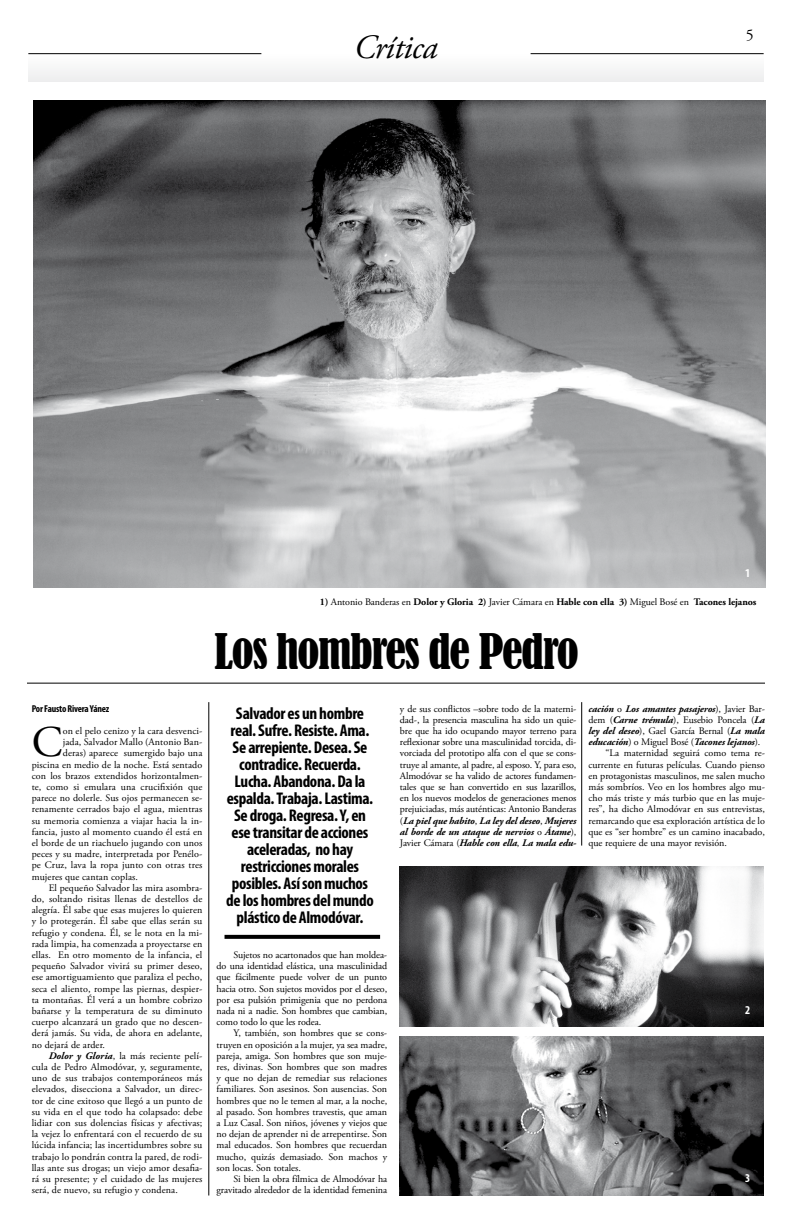
<style>
.page{position:relative;width:792px;height:1224px;background:#fff}
.page>*{position:absolute;margin:0;border:0;box-sizing:border-box;transform-origin:0 0}
.t1{font:condensed 46px "Bernard";letter-spacing:-.03em;color:#000}
.t2{font:43.8px "Adobe Garamond Pro";color:#000}
.t3{font:italic 34px "Adobe Garamond Pro";letter-spacing:-.02em;color:#000}
.t4{font:700 condensed 17px/17px "Myriad Pro";letter-spacing:-.02em;color:#000;text-align:center}
.t5{font:16px "Adobe Garamond Pro";color:#000}
.t6{font:700 condensed 12px "Myriad Pro";color:#fff}
.t7{font:10px/11.2px "Adobe Garamond Pro";letter-spacing:.01em;color:#000;text-align:justify}
.t8{font:10px/11.2px "Adobe Garamond Pro";letter-spacing:-.01em;color:#000;text-align:right}
.t9{font:700 10px "Adobe Garamond Pro";letter-spacing:-.005em;color:#000}
.t10{font:italic 700 10px "Adobe Garamond Pro";letter-spacing:-.01em;color:#000}
.t11{font:700 condensed 10px "Myriad Pro";letter-spacing:-.02em;color:#000}
.s1{font-weight:400}
.s2{font-weight:700;font-style:italic}
.s3{font-weight:400;font-style:normal}
</style>
<div class="page">
<div style="left:28px;top:54px;width:736px;height:28px;background:#f6f7f7"></div>
<hr style="left:28px;top:53px;width:233px;height:1px;background:#000">
<hr style="left:531px;top:53px;width:233px;height:1px;background:#000">
<hr style="left:27px;top:683px;width:738px;height:1px;background:#000">
<img style="left:33px;top:101px;width:732px;height:487px">
<img style="left:400px;top:1036px;width:364px;height:160px">
<img style="left:400px;top:867px;width:364px;height:159px">
<hr style="left:209px;top:702px;width:1px;height:494px;background:#000">
<hr style="left:582px;top:702px;width:1px;height:144px;background:#000">
<svg style="left:225px;top:935px;width:155px;height:4px"></svg>
<h3 class="t3" style="left:354px;top:27px;width:86px">Crítica</h3>
<h3 class="t5" style="left:746px;top:25px;width:9px">5</h3>
<p class="t6" style="left:745px;top:566px;width:7px">1</p>
<p class="t9" style="left:320px;top:596px;width:438px">1) <span class="s1">Antonio Banderas en</span> Dolor y Gloria 2) <span class="s1">Javier Cámara en</span> Hable con ella 3) <span class="s1">Miguel Bosé en</span> Tacones lejanos</p>
<h1 class="t1" style="left:215px;top:624px;width:366px">Los hombres de Pedro</h1>
<p class="t11" style="left:32px;top:702px;width:79px">Por Fausto Rivera Yánez</p>
<h2 class="t2" style="left:32px;top:716px;width:32px">C</h2>
<p class="t7" style="left:63px;top:726px;width:141px">on el pelo cenizo y la cara desvenci-</p>
<p class="t7" style="left:63px;top:737px;width:141px">jada, Salvador Mallo (Antonio Ban-</p>
<p class="t7" style="left:63px;top:748px;width:141px">deras) aparece sumergido bajo una</p>
<p class="t7" style="left:32px;top:759px;width:172px">piscina en medio de la noche. Está sentado</p>
<p class="t7" style="left:32px;top:770px;width:172px">con los brazos extendidos horizontalmen-</p>
<p class="t7" style="left:32px;top:782px;width:172px">te, como si emulara una crucifixión que</p>
<p class="t7" style="left:32px;top:793px;width:172px">parece no dolerle. Sus ojos permanecen se-</p>
<p class="t7" style="left:32px;top:804px;width:172px">renamente cerrados bajo el agua, mientras</p>
<p class="t7" style="left:32px;top:815px;width:172px">su memoria comienza a viajar hacia la in-</p>
<p class="t7" style="left:32px;top:826px;width:172px">fancia, justo al momento cuando él está en</p>
<p class="t7" style="left:32px;top:838px;width:172px">el borde de un riachuelo jugando con unos</p>
<p class="t7" style="left:32px;top:849px;width:172px">peces y su madre, interpretada por Penélo-</p>
<p class="t7" style="left:32px;top:860px;width:172px">pe Cruz, lava la ropa junto con otras tres</p>
<p class="t7" style="left:32px;top:871px;width:108px">mujeres que cantan coplas.</p>
<p class="t7" style="left:49px;top:882px;width:155px">El pequeño Salvador las mira asombra-</p>
<p class="t7" style="left:32px;top:894px;width:172px">do, soltando risitas llenas de destellos de</p>
<p class="t7" style="left:32px;top:905px;width:172px">alegría. Él sabe que esas mujeres lo quieren</p>
<p class="t7" style="left:32px;top:916px;width:172px">y lo protegerán. Él sabe que ellas serán su</p>
<p class="t7" style="left:32px;top:927px;width:172px">refugio y condena. Él, se le nota en la mi-</p>
<p class="t7" style="left:32px;top:938px;width:172px">rada limpia, ha comenzada a proyectarse en</p>
<p class="t7" style="left:32px;top:950px;width:172px">ellas. En otro momento de la infancia, el</p>
<p class="t7" style="left:32px;top:961px;width:172px">pequeño Salvador vivirá su primer deseo,</p>
<p class="t7" style="left:32px;top:972px;width:172px">ese amortiguamiento que paraliza el pecho,</p>
<p class="t7" style="left:32px;top:983px;width:172px">seca el aliento, rompe las piernas, despier-</p>
<p class="t7" style="left:32px;top:994px;width:172px">ta montañas. Él verá a un hombre cobrizo</p>
<p class="t7" style="left:32px;top:1006px;width:172px">bañarse y la temperatura de su diminuto</p>
<p class="t7" style="left:32px;top:1017px;width:172px">cuerpo alcanzará un grado que no descen-</p>
<p class="t7" style="left:32px;top:1028px;width:172px">derá jamás. Su vida, de ahora en adelante,</p>
<p class="t7" style="left:32px;top:1039px;width:75px">no dejará de arder.</p>
<p class="t7" style="left:49px;top:1050px;width:155px"><span class="s2">Dolor y Gloria</span>, la más reciente pelí-</p>
<p class="t7" style="left:32px;top:1062px;width:172px">cula de Pedro Almodóvar, y, seguramente,</p>
<p class="t7" style="left:32px;top:1073px;width:172px">uno de sus trabajos contemporáneos más</p>
<p class="t7" style="left:32px;top:1084px;width:172px">elevados, disecciona a Salvador, un direc-</p>
<p class="t7" style="left:32px;top:1095px;width:172px">tor de cine exitoso que llegó a un punto de</p>
<p class="t7" style="left:32px;top:1106px;width:172px">su vida en el que todo ha colapsado: debe</p>
<p class="t7" style="left:32px;top:1118px;width:172px">lidiar con sus dolencias físicas y afectivas;</p>
<p class="t7" style="left:32px;top:1129px;width:172px">la vejez lo enfrentará con el recuerdo de su</p>
<p class="t7" style="left:32px;top:1140px;width:172px">lúcida infancia; las incertidumbres sobre su</p>
<p class="t7" style="left:32px;top:1151px;width:172px">trabajo lo pondrán contra la pared, de rodi-</p>
<p class="t7" style="left:32px;top:1162px;width:172px">llas ante sus drogas; un viejo amor desafia-</p>
<p class="t7" style="left:32px;top:1173px;width:172px">rá su presente; y el cuidado de las mujeres</p>
<p class="t7" style="left:32px;top:1185px;width:148px">será, de nuevo, su refugio y condena.</p>
<p class="t4" style="left:226px;top:705px;width:149px">Salvador es un hombre real. Sufre. Resiste. Ama.<br>Se arrepiente. Desea. Se contradice. Recuerda.<br>Lucha. Abandona. Da la espalda. Trabaja. Lastima.<br>Se droga. Regresa. Y, en ese transitar de acciones aceleradas, no hay restricciones morales posibles. Así son muchos de los hombres del mundo plástico de Almodóvar.</p>
<p class="t7" style="left:217px;top:950px;width:172px;text-indent:17px">Sujetos no acartonados que han moldea&shy;do una identidad elástica, una masculinidad que fácilmente puede volver de un punto hacia otro. Son sujetos movidos por el deseo, por esa pulsión primigenia que no perdona nada ni a nadie. Son hombres que cambian, como todo lo que les rodea.</p>
<p class="t7" style="left:217px;top:1028px;width:172px;text-indent:17px">Y, también, son hombres que se cons&shy;truyen en oposición a la mujer, ya sea madre, pareja, amiga. Son hombres que son muje&shy;res, divinas. Son hombres que son madres y que no dejan de remediar sus relaciones familiares. Son asesinos. Son ausencias. Son hombres que no le temen al mar, a la noche, al pasado. Son hombres travestis, que aman a Luz Casal. Son niños, jóvenes y viejos que no dejan de aprender ni de arrepentirse. Son mal educados. Son hombres que recuerdan mucho, quizás demasiado. Son machos y son locas. Son totales.</p>
<p class="t8" style="left:217px;top:1174px;width:172px">Si bien la obra fílmica de Almodóvar ha gravitado alrededor de la identidad femenina</p>
<p class="t7" style="left:400px;top:703px;width:178px">y de sus conflictos –sobre todo de la materni&shy;dad-, la presencia masculina ha sido un quie&shy;bre que ha ido ocupando mayor terreno para reflexionar sobre una masculinidad torcida, di&shy;vorciada del prototipo alfa con el que se cons&shy;truye al amante, al padre, al esposo. Y, para eso, Almodóvar se ha valido de actores fundamen&shy;tales que se han convertido en sus lazarillos, en los nuevos modelos de generaciones menos prejuiciadas, más auténticas: Antonio Banderas (<span class="s2">La piel que habito</span>, <span class="s2">La ley del deseo</span>, <span class="s2">Mujeres al borde de un ataque de nervios</span> o <span class="s2">Átame</span>), Javier Cámara (<span class="s2">Hable con ella</span>, <span class="s2">La mala edu-</span></p>
<p class="t10" style="left:588px;top:703px;width:178px">cación <span class="s3">o</span> Los amantes pasajeros<span class="s3">), Javier Bar-</span></p>
<p class="t8" style="left:588px;top:714px;width:178px">dem (<span class="s2">Carne trémula</span>), Eusebio Poncela (<span class="s2">La</span></p>
<p class="t8" style="left:588px;top:726px;width:178px"><span class="s2">ley del deseo</span>), Gael García Bernal (<span class="s2">La mala</span></p>
<p class="t10" style="left:588px;top:736px;width:173px">educación<span class="s3">) o Miguel Bosé (</span>Tacones lejanos<span class="s3">).</span></p>
<p class="t7" style="left:605px;top:748px;width:161px">“La maternidad seguirá como tema re-</p>
<p class="t7" style="left:588px;top:759px;width:178px">currente en futuras películas. Cuando pienso</p>
<p class="t7" style="left:588px;top:770px;width:178px">en protagonistas masculinos, me salen mucho</p>
<p class="t7" style="left:588px;top:782px;width:178px">más sombríos. Veo en los hombres algo mu-</p>
<p class="t7" style="left:588px;top:793px;width:178px">cho más triste y más turbio que en las muje-</p>
<p class="t7" style="left:588px;top:804px;width:178px">res”, ha dicho Almodóvar en sus entrevistas,</p>
<p class="t7" style="left:588px;top:815px;width:178px">remarcando que esa exploración artística de lo</p>
<p class="t7" style="left:588px;top:826px;width:178px">que es “ser hombre” es un camino inacabado,</p>
<p class="t7" style="left:588px;top:838px;width:140px">que requiere de una mayor revisión.</p>
<p class="t6" style="left:745px;top:1002px;width:7px">2</p>
<p class="t6" style="left:745px;top:1170px;width:7px">3</p>
</div>
